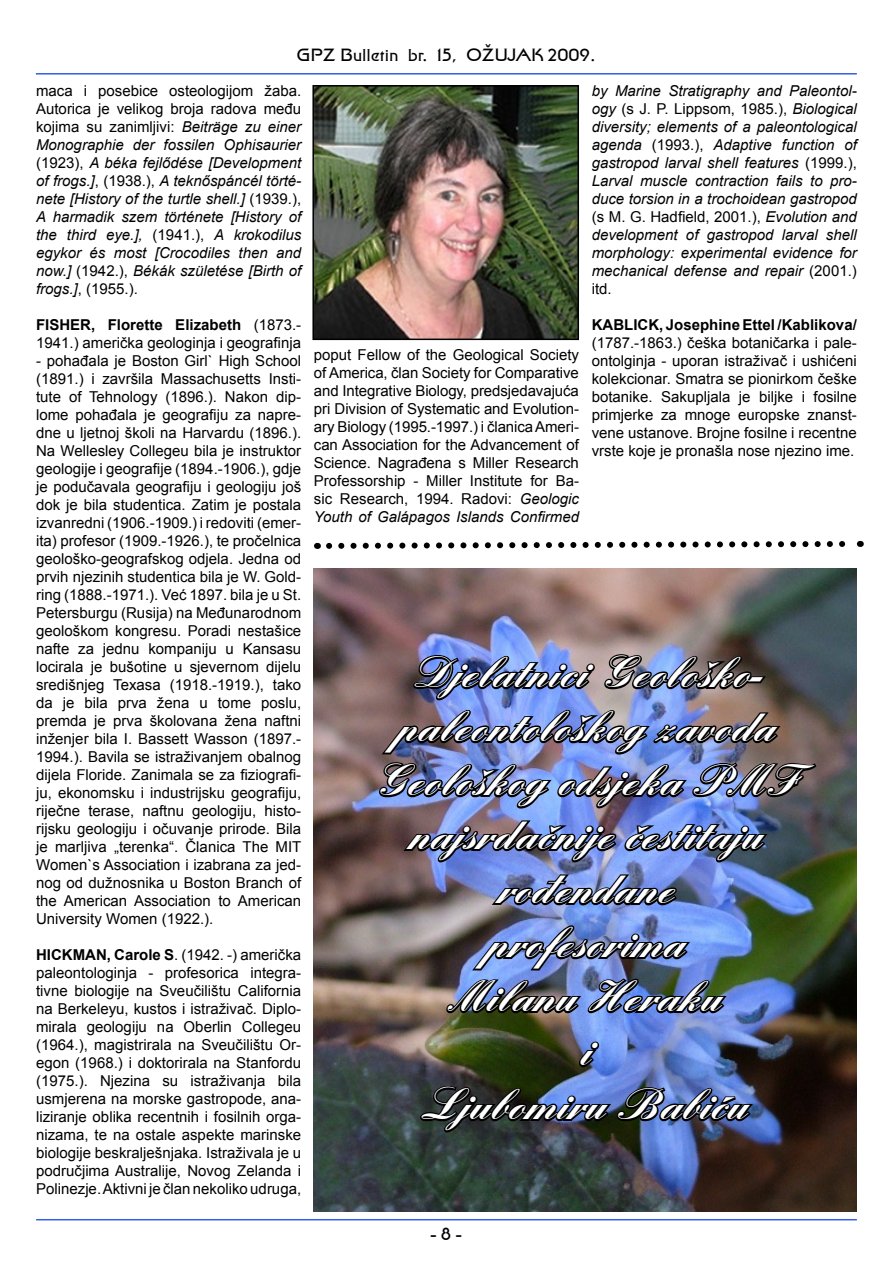
<style>
.page{position:relative;width:893px;height:1263px;background:#fff}
.page>*{position:absolute;margin:0;border:0;box-sizing:border-box;transform-origin:0 0}
.t1{font:700 45px/54px "Englische Sch T";color:#fff;text-align:center}
.t2{font:18px "Final Frontier";color:#000}
.t3{font:700 18px "Times New Roman";color:#000}
.t4{font:15px/18px "Arial";color:#000;text-align:justify}
.t5{font:italic 15px/18px "Arial";color:#000;text-align:justify}
.t6{font:700 15px "Arial";color:#000}
.s1{font-family:"Galaxy BT"}
.s2{font-style:normal}
.s3{font-weight:700}
.s4{font-style:italic}
.s5{font-family:"Final Frontier";font-weight:400}
</style>
<div class="page">
<hr style="left:36px;top:73px;width:821px;height:2px;background:#365de9">
<hr style="left:36px;top:1219px;width:821px;height:1px;background:#365de9">
<img style="left:315px;top:88px;width:261px;height:249px">
<div style="left:312px;top:85px;width:267px;height:255px;border:2px solid #000"></div>
<img style="left:314px;top:568px;width:543px;height:644px">
<img style="left:377px;top:653px;width:441px;height:159px">
<img style="left:388px;top:818px;width:382px;height:252px">
<img style="left:418px;top:1084px;width:338px;height:51px">
<svg style="left:317px;top:540px;width:544px;height:9px"></svg>
<p class="t2" style="left:297px;top:46px;width:300px">GPZ Bulletin br. 15, <span class="s1">OŽUJAK</span> 2009.</p>
<p class="t5" style="left:36px;top:82px;width:267px"><span class="s2">maca i posebice osteologijom žaba.<br>Autorica je velikog broja radova među kojima su zanimljivi:</span> Beiträge zu einer Monographie der fossilen Ophisaurier <span class="s2">(1923),</span> A béka fejlődése [Development of frogs.]<span class="s2">, (1938.),</span> A teknőspáncél törté&shy;nete [History of the turtle shell.] <span class="s2">(1939.), </span>A harmadik szem története [History of the third eye.], <span class="s2">(1941.),</span> A krokodilus egykor és most [Crocodiles then and now.] <span class="s2">(1942.),</span> Békák születése [Birth of frogs.]<span class="s2">, (1955.).</span></p>
<p class="t4" style="left:36px;top:316px;width:267px"><span class="s3">FISHER, Florette Elizabeth</span> (1873.-<br>1941.) američka geologinja i geografinja</p>
<p class="t4" style="left:36px;top:352px;width:267px">- pohađala je Boston Girl` High School (1891.) i završila Massachusetts Insti&shy;tute of Tehnology (1896.). Nakon dip&shy;lome pohađala je geografiju za napre&shy;dne u ljetnoj školi na Harvardu (1896.).<br>Na Wellesley Collegeu bila je instruktor geologije i geografije (1894.-1906.), gdje je podučavala geografiju i geologiju još dok je bila studentica. Zatim je postala izvanredni (1906.-1909.) i redoviti (emer&shy;ita) profesor (1909.-1926.), te pročelnica geološko-geografskog odjela. Jedna od prvih njezinih studentica bila je W. Gold&shy;ring (1888.-1971.). Već 1897. bila je u St.<br>Petersburgu (Rusija) na Međunarodnom geološkom kongresu. Poradi nestašice nafte za jednu kompaniju u Kansasu locirala je bušotine u sjevernom dijelu središnjeg Texasa (1918.-1919.), tako da je bila prva žena u tome poslu, premda je prva školovana žena naftni inženjer bila I. Bassett Wasson (1897.- 1994.). Bavila se istraživanjem obalnog dijela Floride. Zanimala se za fiziografi&shy;ju, ekonomsku i industrijsku geografiju, riječne terase, naftnu geologiju, histo&shy;rijsku geologiju i očuvanje prirode. Bila je marljiva „terenka“. Članica The MIT Women`s Association i izabrana za jed&shy;nog od dužnosnika u Boston Branch of the American Association to American University Women (1922.).</p>
<p class="t4" style="left:36px;top:946px;width:267px"><span class="s3">HICKMAN, Carole S</span>. (1942. -) američka paleontologinja - profesorica integra&shy;tivne biologije na Sveučilištu California na Berkeleyu, kustos i istraživač. Diplo&shy;mirala geologiju na Oberlin Collegeu (1964.), magistrirala na Sveučilištu Or&shy;egon (1968.) i doktorirala na Stanfordu (1975.). Njezina su istraživanja bila usmjerena na morske gastropode, ana&shy;liziranje oblika recentnih i fosilnih orga&shy;nizama, te na ostale aspekte marinske biologije beskralješnjaka. Istraživala je u područjima Australije, Novog Zelanda i Polinezje. Aktivni je član nekoliko udruga,</p>
<p class="t4" style="left:314px;top:345px;width:267px">poput Fellow of the Geological Society of America, član Society for Comparative and Integrative Biology, predsjedavajuća pri Division of Systematic and Evolution&shy;ary Biology (1995.-1997.) i članica Ameri&shy;can Association for the Advancement of Science. Nagrađena s Miller Research Professorship - Miller Institute for Ba&shy;sic Research, 1994. Radovi: <span class="s4">Geologic Youth of Galápagos Islands Confirmed</span></p>
<p class="t5" style="left:592px;top:82px;width:267px">by Marine Stratigraphy and Paleontol&shy;ogy <span class="s2">(s J. P. Lippsom, 1985.),</span> Biological diversity; elements of a paleontological agenda <span class="s2">(1993.),</span> Adaptive function of gastropod larval shell features <span class="s2">(1999.), </span>Larval muscle contraction fails to pro&shy;duce torsion in a trochoidean gastropod <span class="s2">(s M. G. Hadfield, 2001.),</span> Evolution and development of gastropod larval shell morphology: experimental evidence for mechanical defense and repair <span class="s2">(2001.) itd.</span></p>
<p class="t6" style="left:592px;top:315px;width:267px">KABLICK, Josephine Ettel /Kablikova/</p>
<p class="t4" style="left:592px;top:334px;width:267px">(1787.-1863.) češka botaničarka i pale&shy;ontolginja - uporan istraživač i ushićeni kolekcionar. Smatra se pionirkom češke botanike. Sakupljala je biljke i fosilne primjerke za mnoge europske znanst&shy;vene ustanove. Brojne fosilne i recentne vrste koje je pronašla nose njezino ime.</p>
<h1 class="t1" style="left:373px;top:647px;width:427px">Djelatnici Geološko&shy;paleontološkog zavoda<br>Geološkog odsjeka PMF najsrdačnije čestitaju rođendane<br>profesorima<br>Milanu Heraku<br>i<br>Ljubomiru Babiću</h1>
<p class="t3" style="left:430px;top:1221px;width:33px">- <span class="s5">8</span> -</p>
</div>
